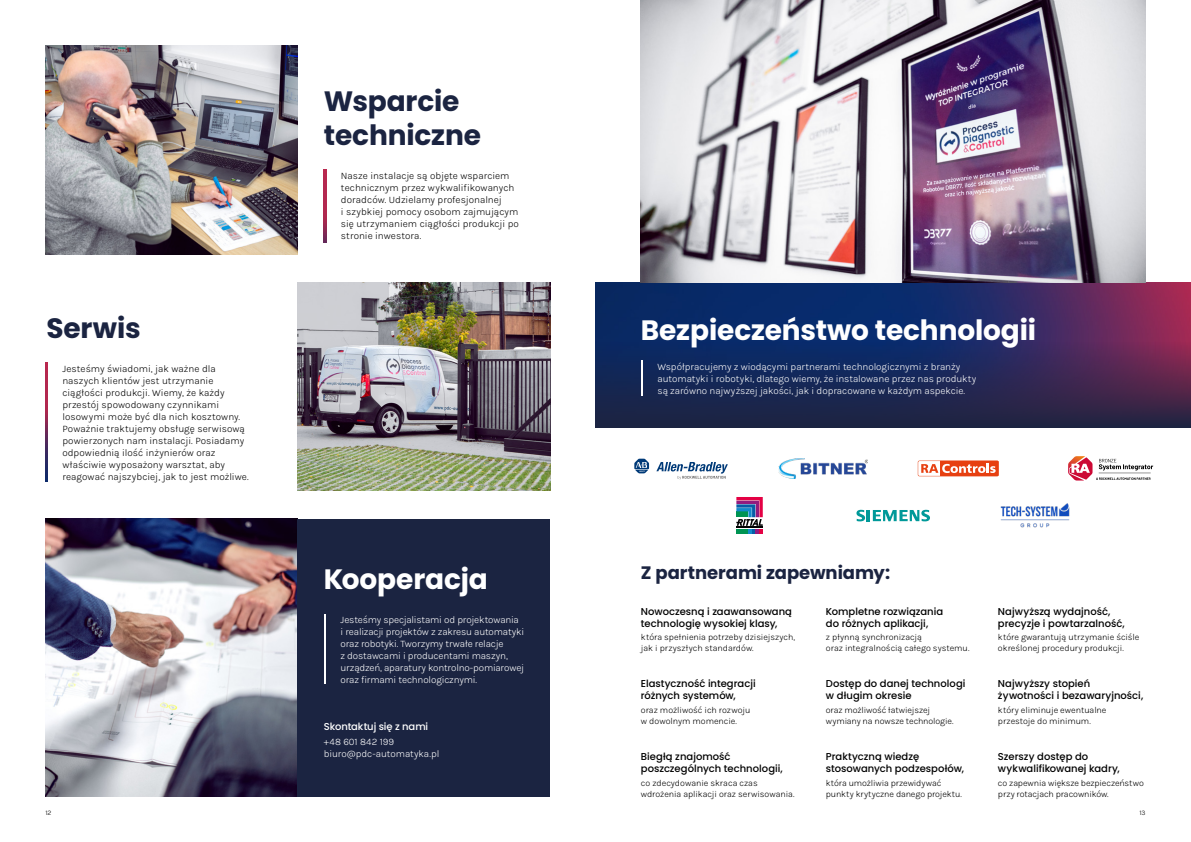
<style>
.page{position:relative;width:1191px;height:842px;background:#fff}
.page>*{position:absolute;margin:0;border:0;box-sizing:border-box;transform-origin:0 0}
.t1{font:700 28px "Poppins";letter-spacing:-.005em;color:#fff}
.t2{font:700 28px/33.6px "Poppins";letter-spacing:-.005em;color:#1b2441}
.t3{font:700 18px "Poppins";letter-spacing:-.005em;color:#1b2441}
.t4{font:300 10px/12px "Karla";letter-spacing:.005em;color:#000}
.t5{font:300 10px/12px "Karla";letter-spacing:-.01em;color:#fff}
.t6{font:500 10px/12px "Poppins";color:#000}
.t7{font:500 10px "Poppins";letter-spacing:-.01em;color:#fff}
.t8{font:300 9px/10.8px "Karla";letter-spacing:-.005em;color:#000}
.t9{font:300 7px "Karla";color:#000}
</style>
<div class="page">
<img style="left:595px;top:282px;width:596px;height:145px">
<img style="left:1000px;top:503px;width:70px;height:25px">
<svg style="left:917px;top:460px;width:82px;height:17px"></svg>
<svg style="left:917px;top:461px;width:82px;height:15px"></svg>
<div style="left:918px;top:461px;width:80px;height:15px;background:#fff"></div>
<svg style="left:921px;top:461px;width:77px;height:15px"></svg>
<svg style="left:634px;top:459px;width:15px;height:14px"></svg>
<svg style="left:656px;top:462px;width:72px;height:17px"></svg>
<img style="left:779px;top:459px;width:88px;height:19px">
<img style="left:641px;top:0;width:504px;height:282px">
<img style="left:298px;top:282px;width:252px;height:209px">
<img style="left:45px;top:519px;width:253px;height:278px">
<div style="left:298px;top:519px;width:252px;height:278px;background:#1b2441"></div>
<hr style="left:324px;top:614px;width:2px;height:70px;background:#fff">
<hr style="left:641px;top:361px;width:1px;height:35px;background:#fff">
<img style="left:324px;top:170px;width:2px;height:73px">
<img style="left:45px;top:363px;width:2px;height:118px">
<img style="left:45px;top:45px;width:253px;height:209px">
<svg style="left:856px;top:510px;width:74px;height:11px"></svg>
<svg style="left:762px;top:497px;width:1px;height:37px"></svg>
<svg style="left:736px;top:497px;width:26px;height:37px"></svg>
<svg style="left:1068px;top:456px;width:85px;height:24px"></svg>
<h1 class="t2" style="left:324px;top:84px;width:158px">Wsparcie techniczne</h1>
<h1 class="t2" style="left:46px;top:312px;width:96px">Serwis</h1>
<p class="t4" style="left:62px;top:362px;width:188px">Jesteśmy świadomi, jak ważne dla naszych klientów jest utrzymanie ciągłości produkcji. Wiemy, że każdy przestój spowodowany czynnikami losowymi może być dla nich kosztowny.<br>Poważnie traktujemy obsługę serwisową powierzonych nam instalacji. Posiadamy odpowiednią ilość inżynierów oraz właściwie wyposażony warsztat, aby reagować najszybciej, jak to jest możliwe.</p>
<p class="t4" style="left:341px;top:169px;width:179px">Nasze instalacje są objęte wsparciem technicznym przez wykwalifikowanych doradców. Udzielamy profesjonalnej<br>i szybkiej pomocy osobom zajmującym się utrzymaniem ciągłości produkcji po stronie inwestora.</p>
<h1 class="t1" style="left:324px;top:563px;width:165px">Kooperacja</h1>
<p class="t5" style="left:340px;top:613px;width:185px">Jesteśmy specjalistami od projektowania<br>i realizacji projektów z zakresu automatyki oraz robotyki. Tworzymy trwałe relacje<br>z dostawcami i producentami maszyn, urządzeń, aparatury kontrolno-pomiarowej oraz firmami technologicznymi.</p>
<p class="t7" style="left:324px;top:721px;width:106px">Skontaktuj się z nami</p>
<p class="t5" style="left:324px;top:735px;width:117px">+48 601 842 199 biuro@pdc-automatyka.pl</p>
<h1 class="t1" style="left:641px;top:314px;width:397px">Bezpieczeństwo technologii</h1>
<p class="t5" style="left:657px;top:360px;width:320px">Współpracujemy z wiodącymi partnerami technologicznymi z branży automatyki i robotyki, dlatego wiemy, że instalowane przez nas produkty są zarówno najwyższej jakości, jak i dopracowane w każdym aspekcie.</p>
<h2 class="t3" style="left:641px;top:562px;width:251px">Z partnerami zapewniamy:</h2>
<p class="t6" style="left:641px;top:605px;width:153px">Nowoczesną i zaawansowaną technologię wysokiej klasy,</p>
<p class="t8" style="left:641px;top:632px;width:156px">która spełnienia potrzeby dzisiejszych, jak i przyszłych standardów.</p>
<p class="t6" style="left:641px;top:678px;width:116px">Elastyczność integracji różnych systemów,</p>
<p class="t8" style="left:641px;top:704px;width:111px">oraz możliwość ich rozwoju w dowolnym momencie.</p>
<p class="t6" style="left:641px;top:751px;width:143px">Biegłą znajomość poszczególnych technologii,</p>
<p class="t8" style="left:641px;top:777px;width:155px">co zdecydowanie skraca czas wdrożenia aplikacji oraz serwisowania.</p>
<p class="t6" style="left:826px;top:605px;width:119px">Kompletne rozwiązania do różnych aplikacji,</p>
<p class="t8" style="left:826px;top:632px;width:145px">z płynną synchronizacją<br>oraz integralnością całego systemu.</p>
<p class="t6" style="left:826px;top:678px;width:141px">Dostęp do danej technologi w długim okresie</p>
<p class="t8" style="left:826px;top:704px;width:129px">oraz możliwość łatwiejszej wymiany na nowsze technologie.</p>
<p class="t6" style="left:826px;top:751px;width:140px">Praktyczną wiedzę stosowanych podzespołów,</p>
<p class="t8" style="left:826px;top:777px;width:137px">która umożliwia przewidywać punkty krytyczne danego projektu.</p>
<p class="t6" style="left:998px;top:605px;width:128px">Najwyższą wydajność, precyzje i powtarzalność,</p>
<p class="t8" style="left:998px;top:632px;width:143px">które gwarantują utrzymanie ściśle określonej procedury produkcji.</p>
<p class="t6" style="left:998px;top:678px;width:147px">Najwyższy stopień żywotności i bezawaryjności,</p>
<p class="t8" style="left:998px;top:704px;width:110px">który eliminuje ewentualne przestoje do minimum.</p>
<p class="t6" style="left:998px;top:751px;width:123px">Szerszy dostęp do wykwalifikowanej kadry,</p>
<p class="t8" style="left:998px;top:777px;width:147px">co zapewnia większe bezpieczeństwo przy rotacjach pracowników.</p>
<p class="t9" style="left:45px;top:808px;width:8px">12</p>
<p class="t9" style="left:1139px;top:808px;width:8px">13</p>
</div>
